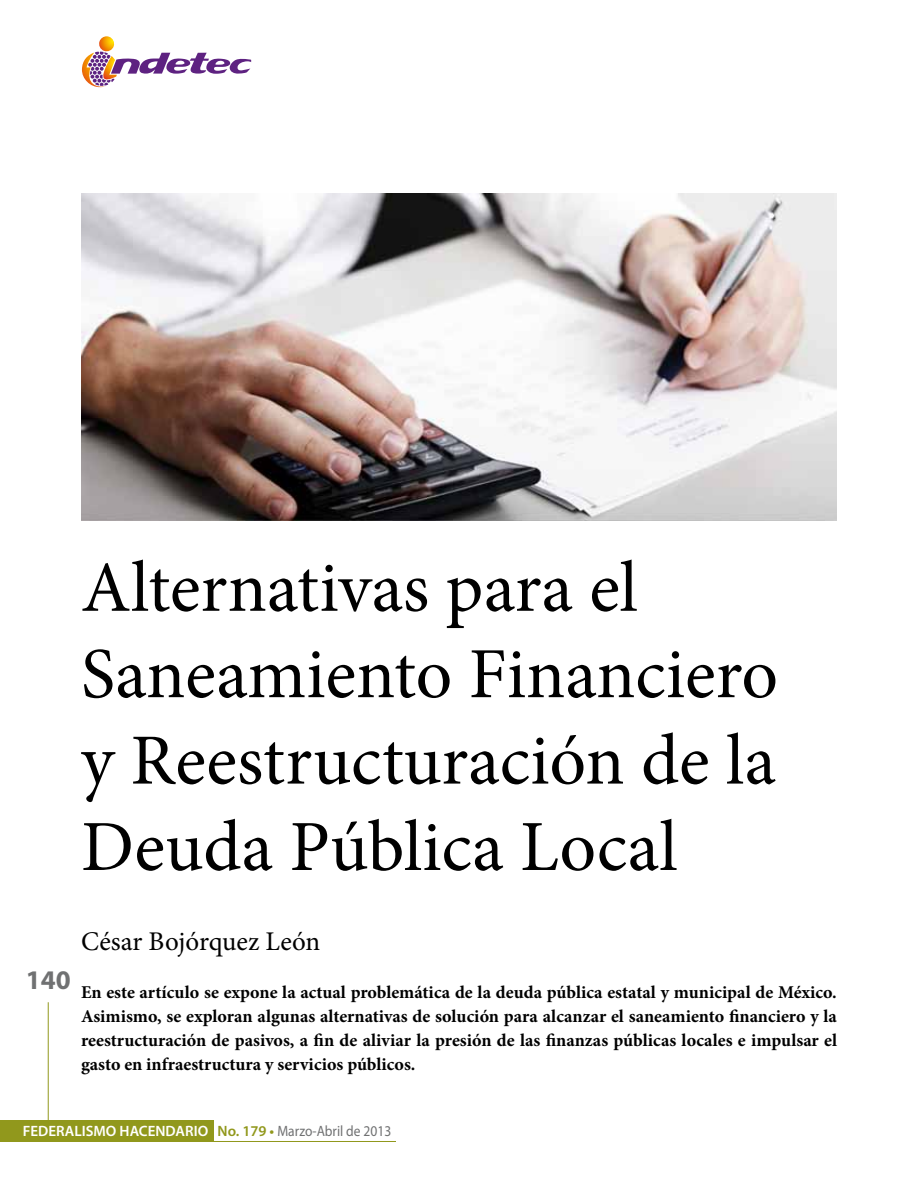
<style>
.page{position:relative;width:918px;height:1188px;background:#fff}
.page>*{position:absolute;margin:0;border:0;box-sizing:border-box;transform-origin:0 0}
.t1{font:72px/86.4px "Minion Pro";color:#000}
.t2{font:27px "Minion Pro";color:#000}
.t3{font:700 27px "Myriad Pro";color:#707172}
.t4{font:700 18px/24px "Minion Pro";color:#000;text-align:justify}
.t5{font:600 15px "Myriad Pro";color:#fff}
.s1{color:#91981c}
.s2{font-weight:400;color:#707172}
</style>
<div class="page">
<div style="left:0;top:1121px;width:213px;height:21px;background:#91981c"></div>
<hr style="left:0;top:1141px;width:396px;height:1px;background:#91981c">
<hr style="left:48px;top:1002px;width:1px;height:119px;background:#91981c">
<svg style="left:82px;top:36px;width:169px;height:52px"></svg>
<img style="left:82px;top:193px;width:755px;height:328px">
<h1 class="t1" style="left:81px;top:545px;width:699px">Alternativas para el<br>Saneamiento Financiero y Reestructuración de la<br>Deuda Pública Local</h1>
<h2 class="t3" style="left:26px;top:963px;width:46px">140</h2>
<h2 class="t2" style="left:81px;top:924px;width:241px">César Bojórquez León</h2>
<p class="t4" style="left:81px;top:980px;width:758px">En este artículo se expone la actual problemática de la deuda pública estatal y municipal de México.<br>Asimismo, se exploran algunas alternativas de solución para alcanzar el saneamiento financiero y la reestructuración de pasivos, a fin de aliviar la presión de las finanzas públicas locales e impulsar el gasto en infraestructura y servicios públicos.</p>
<p class="t5" style="left:23px;top:1122px;width:370px">FEDERALISMO HACENDARIO <span class="s1">No. 179 •</span> <span class="s2">Marzo-Abril de 2013</span></p>
</div>
